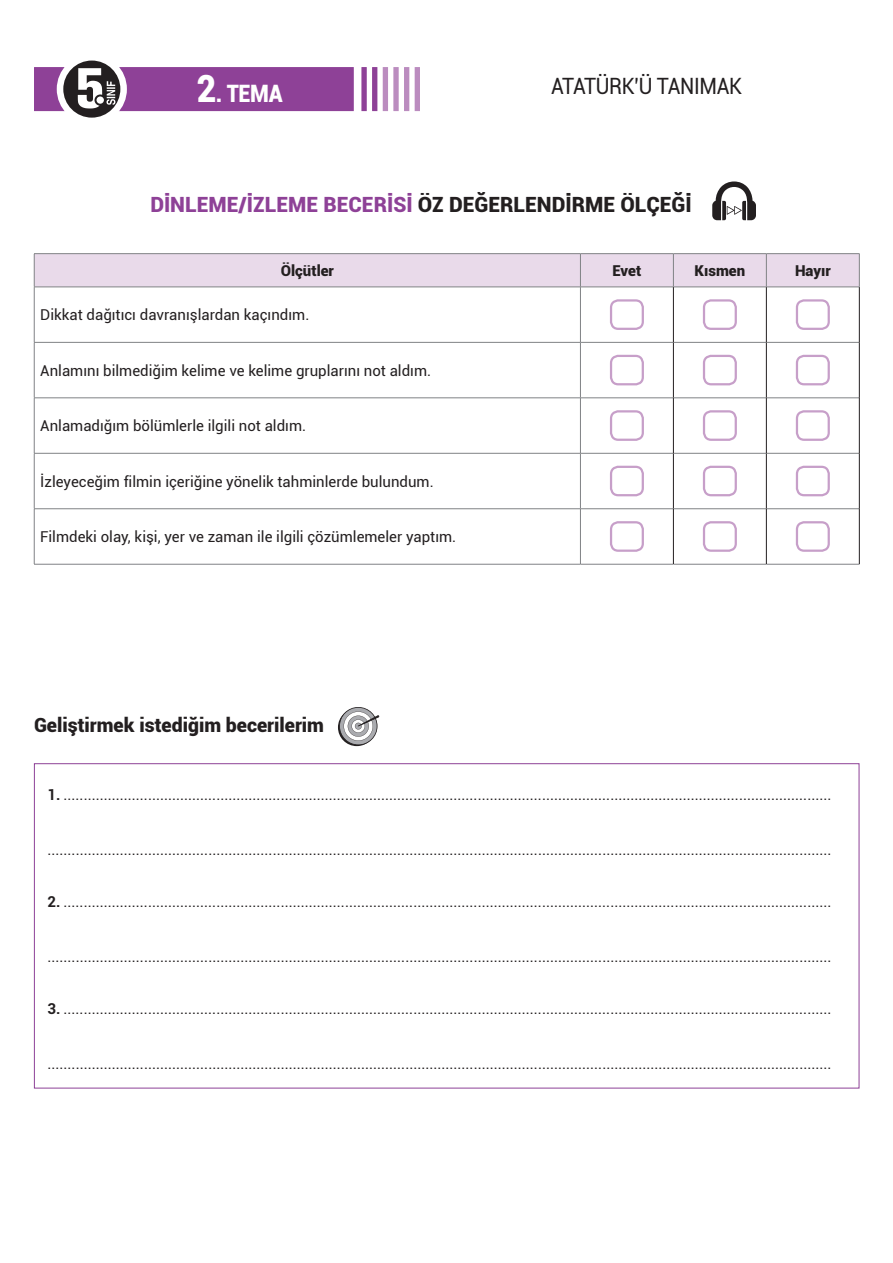
<style>
.page{position:relative;width:893px;height:1263px;background:#fff}
.page>*{position:absolute;margin:0;border:0;box-sizing:border-box;transform-origin:0 0}
.t1{font:900 24px "Roboto";color:#fff;scale:.9 1}
.t2{font:22.5px "Roboto";letter-spacing:-.02em;color:#231f20;scale:.9 1}
.t3{font:900 21px "Roboto";color:#8e4197}
.t4{font:900 19.5px "Roboto";color:#231f20}
.t5{font:15px "Roboto";color:#231f20}
.t6{font:900 15px "Roboto";color:#231f20}
.s1{font-size:37.5px}
.s2{color:#231f20}
.s3{font-weight:700}
</style>
<div class="page">
<div style="left:35px;top:254px;width:824px;height:33px;background:#e9daea"></div>
<svg style="left:35px;top:288px;width:824px;height:276px"></svg>
<hr style="left:34px;top:253px;width:546px;height:1px;background:#808285">
<hr style="left:34px;top:254px;width:1px;height:33px;background:#808285">
<hr style="left:580px;top:253px;width:93px;height:1px;background:#808285">
<hr style="left:580px;top:254px;width:1px;height:33px;background:#808285">
<hr style="left:673px;top:253px;width:93px;height:1px;background:#808285">
<hr style="left:673px;top:254px;width:1px;height:33px;background:#808285">
<hr style="left:766px;top:253px;width:93px;height:1px;background:#808285">
<hr style="left:766px;top:254px;width:1px;height:33px;background:#808285">
<hr style="left:859px;top:254px;width:1px;height:33px;background:#808285">
<hr style="left:34px;top:287px;width:546px;height:1px;background:#808285">
<hr style="left:580px;top:287px;width:93px;height:1px;background:#808285">
<hr style="left:580px;top:287px;width:1px;height:55px;background:#808285">
<hr style="left:673px;top:287px;width:93px;height:1px;background:#808285">
<hr style="left:766px;top:287px;width:93px;height:1px;background:#808285">
<hr style="left:34px;top:342px;width:546px;height:1px;background:#808285">
<hr style="left:580px;top:342px;width:93px;height:1px;background:#808285">
<hr style="left:580px;top:343px;width:1px;height:55px;background:#808285">
<hr style="left:673px;top:342px;width:93px;height:1px;background:#808285">
<hr style="left:766px;top:342px;width:93px;height:1px;background:#808285">
<hr style="left:34px;top:398px;width:546px;height:1px;background:#808285">
<hr style="left:580px;top:398px;width:93px;height:1px;background:#808285">
<hr style="left:580px;top:398px;width:1px;height:55px;background:#808285">
<hr style="left:673px;top:398px;width:93px;height:1px;background:#808285">
<hr style="left:766px;top:398px;width:93px;height:1px;background:#808285">
<hr style="left:34px;top:453px;width:546px;height:1px;background:#808285">
<hr style="left:580px;top:453px;width:93px;height:1px;background:#808285">
<hr style="left:580px;top:453px;width:1px;height:55px;background:#808285">
<hr style="left:673px;top:453px;width:93px;height:1px;background:#808285">
<hr style="left:766px;top:453px;width:93px;height:1px;background:#808285">
<hr style="left:34px;top:508px;width:546px;height:1px;background:#808285">
<hr style="left:580px;top:508px;width:93px;height:1px;background:#808285">
<hr style="left:580px;top:509px;width:1px;height:55px;background:#808285">
<hr style="left:673px;top:508px;width:93px;height:1px;background:#808285">
<hr style="left:766px;top:508px;width:93px;height:1px;background:#808285">
<hr style="left:34px;top:564px;width:546px;height:1px;background:#808285">
<hr style="left:580px;top:564px;width:93px;height:1px;background:#808285">
<hr style="left:673px;top:564px;width:93px;height:1px;background:#808285">
<hr style="left:766px;top:564px;width:93px;height:1px;background:#808285">
<hr style="left:673px;top:287px;width:1px;height:55px;background:#231f20">
<hr style="left:766px;top:287px;width:1px;height:55px;background:#231f20">
<hr style="left:859px;top:287px;width:1px;height:55px;background:#231f20">
<hr style="left:673px;top:343px;width:1px;height:55px;background:#231f20">
<hr style="left:766px;top:343px;width:1px;height:55px;background:#231f20">
<hr style="left:859px;top:342px;width:1px;height:56px;background:#231f20">
<hr style="left:673px;top:398px;width:1px;height:55px;background:#231f20">
<hr style="left:766px;top:398px;width:1px;height:55px;background:#231f20">
<hr style="left:859px;top:398px;width:1px;height:55px;background:#231f20">
<hr style="left:673px;top:453px;width:1px;height:55px;background:#231f20">
<hr style="left:766px;top:453px;width:1px;height:55px;background:#231f20">
<hr style="left:859px;top:453px;width:1px;height:56px;background:#231f20">
<hr style="left:673px;top:509px;width:1px;height:55px;background:#231f20">
<hr style="left:766px;top:509px;width:1px;height:55px;background:#231f20">
<hr style="left:859px;top:509px;width:1px;height:55px;background:#231f20">
<hr style="left:34px;top:287px;width:1px;height:55px;background:#808285">
<hr style="left:34px;top:343px;width:1px;height:55px;background:#808285">
<hr style="left:34px;top:398px;width:1px;height:55px;background:#808285">
<hr style="left:34px;top:453px;width:1px;height:55px;background:#808285">
<hr style="left:34px;top:509px;width:1px;height:55px;background:#808285">
<div style="left:611px;top:300px;width:32px;height:29px;background:#fff;border-radius:7px"></div>
<div style="left:610px;top:299px;width:34px;height:31px;border:2px solid #c79fc9;border-radius:7px"></div>
<div style="left:704px;top:300px;width:32px;height:29px;background:#fff;border-radius:7px"></div>
<div style="left:703px;top:299px;width:34px;height:31px;border:2px solid #c79fc9;border-radius:7px"></div>
<div style="left:797px;top:300px;width:32px;height:29px;background:#fff;border-radius:7px"></div>
<div style="left:796px;top:299px;width:34px;height:31px;border:2px solid #c79fc9;border-radius:7px"></div>
<div style="left:611px;top:356px;width:32px;height:28px;background:#fff;border-radius:7px"></div>
<div style="left:610px;top:355px;width:34px;height:30px;border:2px solid #c79fc9;border-radius:7px"></div>
<div style="left:704px;top:356px;width:32px;height:28px;background:#fff;border-radius:7px"></div>
<div style="left:703px;top:355px;width:34px;height:30px;border:2px solid #c79fc9;border-radius:7px"></div>
<div style="left:797px;top:356px;width:32px;height:28px;background:#fff;border-radius:7px"></div>
<div style="left:796px;top:355px;width:34px;height:30px;border:2px solid #c79fc9;border-radius:7px"></div>
<div style="left:611px;top:411px;width:32px;height:29px;background:#fff;border-radius:7px"></div>
<div style="left:610px;top:410px;width:34px;height:31px;border:2px solid #c79fc9;border-radius:7px"></div>
<div style="left:704px;top:411px;width:32px;height:29px;background:#fff;border-radius:7px"></div>
<div style="left:703px;top:410px;width:34px;height:31px;border:2px solid #c79fc9;border-radius:7px"></div>
<div style="left:797px;top:411px;width:32px;height:29px;background:#fff;border-radius:7px"></div>
<div style="left:796px;top:410px;width:34px;height:31px;border:2px solid #c79fc9;border-radius:7px"></div>
<div style="left:611px;top:467px;width:32px;height:28px;background:#fff;border-radius:7px"></div>
<div style="left:610px;top:466px;width:34px;height:30px;border:2px solid #c79fc9;border-radius:7px"></div>
<div style="left:704px;top:467px;width:32px;height:28px;background:#fff;border-radius:7px"></div>
<div style="left:703px;top:466px;width:34px;height:30px;border:2px solid #c79fc9;border-radius:7px"></div>
<div style="left:797px;top:467px;width:32px;height:28px;background:#fff;border-radius:7px"></div>
<div style="left:796px;top:466px;width:34px;height:30px;border:2px solid #c79fc9;border-radius:7px"></div>
<div style="left:611px;top:522px;width:32px;height:29px;background:#fff;border-radius:7px"></div>
<div style="left:610px;top:521px;width:34px;height:31px;border:2px solid #c79fc9;border-radius:7px"></div>
<div style="left:704px;top:522px;width:32px;height:29px;background:#fff;border-radius:7px"></div>
<div style="left:703px;top:521px;width:34px;height:31px;border:2px solid #c79fc9;border-radius:7px"></div>
<div style="left:797px;top:522px;width:32px;height:29px;background:#fff;border-radius:7px"></div>
<div style="left:796px;top:521px;width:34px;height:31px;border:2px solid #c79fc9;border-radius:7px"></div>
<div style="left:34px;top:67px;width:320px;height:44px;background:#8e4197;border:2px solid #8e4197"></div>
<svg style="left:361px;top:67px;width:6px;height:44px"></svg>
<div style="left:383px;top:67px;width:5px;height:44px;background:#bb8cbf"></div>
<div style="left:404px;top:67px;width:5px;height:44px;background:#bb8cbf"></div>
<svg style="left:372px;top:67px;width:5px;height:44px"></svg>
<svg style="left:393px;top:67px;width:6px;height:44px"></svg>
<div style="left:415px;top:67px;width:5px;height:44px;background:#bb8cbf"></div>
<div style="left:57px;top:54px;width:70px;height:70px;background:#fff;border-radius:50%"></div>
<div style="left:63px;top:61px;width:57px;height:57px;background:#231f20;border-radius:50%"></div>
<svg style="left:78px;top:68px;width:37px;height:40px"></svg>
<div style="left:97px;top:96px;width:7px;height:8px;background:#fff;border-radius:50%"></div>
<svg style="left:712px;top:181px;width:44px;height:39px"></svg>
<svg style="left:338px;top:709px;width:38px;height:37px"></svg>
<svg style="left:339px;top:707px;width:40px;height:38px"></svg>
<h1 class="t1" style="left:197px;top:77px;width:97px"><span class="s1">2</span>. TEMA</h1>
<h2 class="t2" style="left:551px;top:71px;width:214px">ATATÜRK’Ü TANIMAK</h2>
<h3 class="t3" style="left:150px;top:190px;width:543px">DİNLEME/İZLEME BECERİSİ <span class="s2">ÖZ DEĞERLENDİRME ÖLÇEĞİ</span></h3>
<p class="t6" style="left:281px;top:260px;width:55px">Ölçütler</p>
<p class="t6" style="left:612px;top:260px;width:30px">Evet</p>
<p class="t6" style="left:694px;top:260px;width:52px">Kısmen</p>
<p class="t6" style="left:795px;top:260px;width:37px">Hayır</p>
<p class="t5" style="left:40px;top:304px;width:271px">Dikkat dağıtıcı davranışlardan kaçındım.</p>
<p class="t5" style="left:40px;top:360px;width:392px">Anlamını bilmediğim kelime ve kelime gruplarını not aldım.</p>
<p class="t5" style="left:40px;top:415px;width:267px">Anlamadığım bölümlerle ilgili not aldım.</p>
<p class="t5" style="left:40px;top:471px;width:395px">İzleyeceğim filmin içeriğine yönelik tahminlerde bulundum.</p>
<p class="t5" style="left:40px;top:526px;width:417px">Filmdeki olay, kişi, yer ve zaman ile ilgili çözümlemeler yaptım.</p>
<h3 class="t4" style="left:34px;top:711px;width:292px">Geliştirmek istediğim becerilerim</h3>
<p class="t5" style="left:48px;top:784px;width:785px"><span class="s3">1.</span> ...............................................................................................................................................................................................</p>
<p class="t5" style="left:48px;top:839px;width:785px">...................................................................................................................................................................................................</p>
<p class="t5" style="left:48px;top:891px;width:785px"><span class="s3">2.</span> ...............................................................................................................................................................................................</p>
<p class="t5" style="left:48px;top:946px;width:785px">...................................................................................................................................................................................................</p>
<p class="t5" style="left:48px;top:998px;width:785px"><span class="s3">3.</span> ...............................................................................................................................................................................................</p>
<p class="t5" style="left:48px;top:1053px;width:785px">...................................................................................................................................................................................................</p>
</div>
